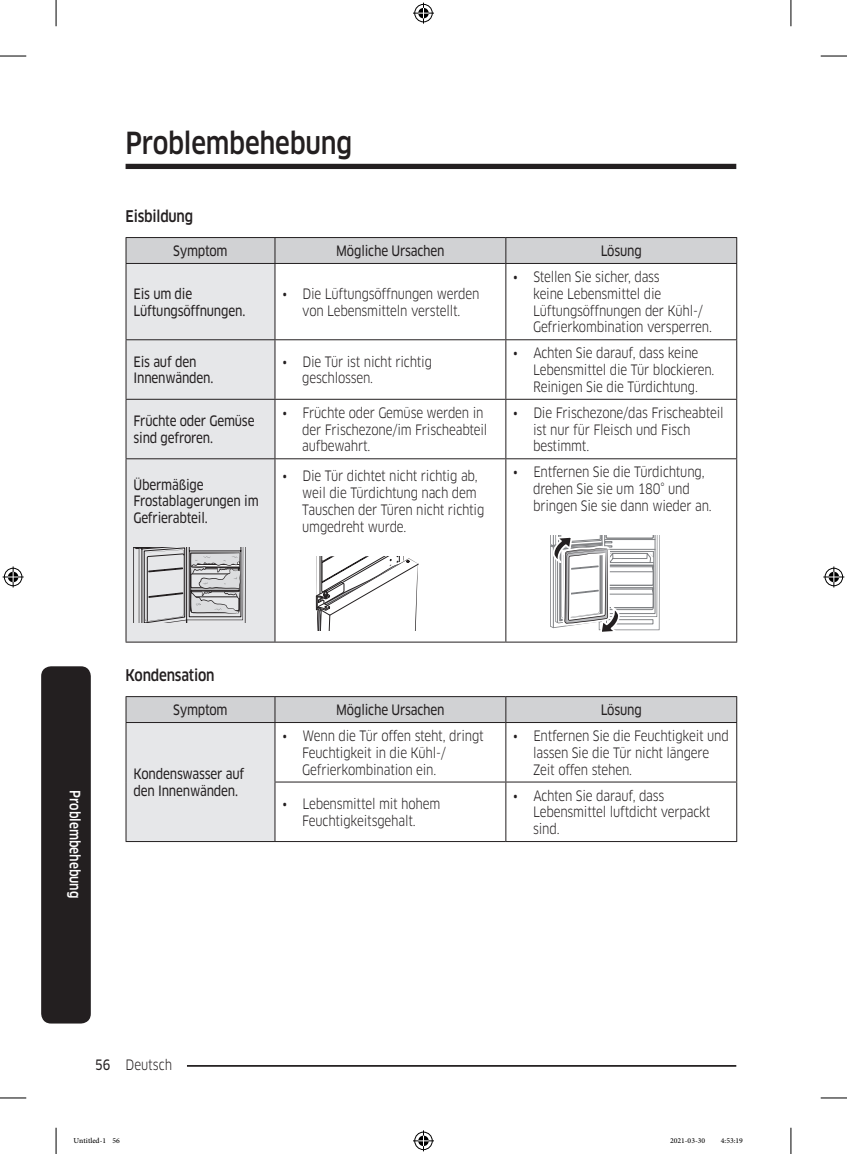
<style>
.page{position:relative;width:847px;height:1154px;background:#fff}
.page>*{position:absolute;margin:0;border:0;box-sizing:border-box;transform-origin:0 0}
.t1{font:500 29.75px "Samsung Clan Pro";letter-spacing:-.01em;color:#231f20;scale:.85 1}
.t2{font:500 15.75px "Samsung Clan Pro";letter-spacing:-.015em;color:#231f20;scale:.85 1}
.t3{font:14px/16.8px "Samsung Clan Pro";letter-spacing:-.015em;color:#231f20;scale:.85 1}
.P_Center{font:14px/16.8px "Samsung Clan Pro News";letter-spacing:-.015em;color:#231f20;scale:.85 1}
.Sidebar{font:500 14px "Samsung Clan Pro";color:#fff;scale:.85 1}
.t4{font:10.5px "Adobe Arabic";color:#000}
.s1{font-family:"Samsung Clan Pro News"}
</style>
<div class="page">
<div style="left:125px;top:164px;width:611px;height:5px;background:#231f20"></div>
<hr style="left:125px;top:1065px;width:611px;height:2px;background:#231f20">
<div style="left:111px;top:1055px;width:76px;height:17px;background:#fff"></div>
<div style="left:41px;top:666px;width:50px;height:357px;background:#231f20;border-radius:10px"></div>
<div style="left:126px;top:264px;width:148px;height:378px;background:#e6e7e9"></div>
<hr style="left:125px;top:237px;width:150px;height:1px;background:#231f20">
<hr style="left:275px;top:237px;width:230px;height:1px;background:#231f20">
<hr style="left:505px;top:237px;width:231px;height:1px;background:#231f20">
<div style="left:125px;top:238px;width:612px;height:25px;background:#d1d2d4"></div>
<hr style="left:125px;top:263px;width:150px;height:1px;background:#231f20">
<hr style="left:125px;top:264px;width:1px;height:75px;background:#231f20">
<hr style="left:275px;top:263px;width:230px;height:1px;background:#231f20">
<hr style="left:274px;top:264px;width:1px;height:75px;background:#231f20">
<hr style="left:505px;top:263px;width:231px;height:1px;background:#231f20">
<hr style="left:505px;top:264px;width:1px;height:75px;background:#231f20">
<hr style="left:736px;top:264px;width:1px;height:75px;background:#231f20">
<hr style="left:125px;top:339px;width:150px;height:1px;background:#231f20">
<hr style="left:125px;top:340px;width:1px;height:59px;background:#231f20">
<hr style="left:275px;top:339px;width:230px;height:1px;background:#231f20">
<hr style="left:274px;top:340px;width:1px;height:59px;background:#231f20">
<hr style="left:505px;top:339px;width:231px;height:1px;background:#231f20">
<hr style="left:505px;top:340px;width:1px;height:59px;background:#231f20">
<hr style="left:736px;top:340px;width:1px;height:59px;background:#231f20">
<hr style="left:125px;top:399px;width:150px;height:1px;background:#231f20">
<hr style="left:125px;top:400px;width:1px;height:58px;background:#231f20">
<hr style="left:275px;top:399px;width:230px;height:1px;background:#231f20">
<hr style="left:274px;top:400px;width:1px;height:58px;background:#231f20">
<hr style="left:505px;top:399px;width:231px;height:1px;background:#231f20">
<hr style="left:505px;top:400px;width:1px;height:58px;background:#231f20">
<hr style="left:736px;top:400px;width:1px;height:58px;background:#231f20">
<hr style="left:125px;top:458px;width:150px;height:1px;background:#231f20">
<hr style="left:125px;top:459px;width:1px;height:183px;background:#231f20">
<hr style="left:275px;top:458px;width:230px;height:1px;background:#231f20">
<hr style="left:274px;top:459px;width:1px;height:183px;background:#231f20">
<hr style="left:505px;top:458px;width:231px;height:1px;background:#231f20">
<hr style="left:505px;top:459px;width:1px;height:183px;background:#231f20">
<hr style="left:736px;top:459px;width:1px;height:183px;background:#231f20">
<hr style="left:125px;top:642px;width:150px;height:1px;background:#231f20">
<hr style="left:275px;top:642px;width:230px;height:1px;background:#231f20">
<hr style="left:505px;top:642px;width:231px;height:1px;background:#231f20">
<svg style="left:133px;top:548px;width:113px;height:74px;background:#b9b9bb"></svg>
<svg style="left:315px;top:556px;width:104px;height:75px"></svg>
<svg style="left:550px;top:535px;width:109px;height:97px"></svg>
<div style="left:126px;top:722px;width:149px;height:119px;background:#e6e7e9"></div>
<svg style="left:125px;top:696px;width:612px;height:26px;background:#c9cacc"></svg>
<hr style="left:125px;top:722px;width:150px;height:1px;background:#231f20">
<hr style="left:125px;top:723px;width:1px;height:59px;background:#231f20">
<hr style="left:275px;top:722px;width:230px;height:1px;background:#231f20">
<hr style="left:274px;top:723px;width:1px;height:58px;background:#231f20">
<hr style="left:505px;top:722px;width:231px;height:1px;background:#231f20">
<hr style="left:505px;top:723px;width:1px;height:58px;background:#231f20">
<hr style="left:736px;top:723px;width:1px;height:58px;background:#231f20">
<hr style="left:125px;top:782px;width:1px;height:59px;background:#231f20">
<hr style="left:274px;top:781px;width:231px;height:1px;background:#231f20">
<hr style="left:274px;top:782px;width:1px;height:59px;background:#231f20">
<hr style="left:505px;top:781px;width:231px;height:1px;background:#231f20">
<hr style="left:505px;top:782px;width:1px;height:59px;background:#231f20">
<hr style="left:736px;top:782px;width:1px;height:59px;background:#231f20">
<hr style="left:125px;top:841px;width:150px;height:1px;background:#231f20">
<hr style="left:275px;top:841px;width:230px;height:1px;background:#231f20">
<hr style="left:505px;top:841px;width:231px;height:1px;background:#231f20">
<svg style="left:0;top:56px;width:26px;height:1px"></svg>
<svg style="left:820px;top:56px;width:26px;height:1px"></svg>
<svg style="left:0;top:1097px;width:26px;height:1px"></svg>
<svg style="left:820px;top:1097px;width:26px;height:1px"></svg>
<svg style="left:56px;top:0;width:1px;height:26px"></svg>
<svg style="left:56px;top:1128px;width:1px;height:26px"></svg>
<svg style="left:790px;top:0;width:1px;height:26px"></svg>
<svg style="left:790px;top:1128px;width:1px;height:26px"></svg>
<svg style="left:413px;top:3px;width:21px;height:21px"></svg>
<svg style="left:413px;top:1130px;width:21px;height:21px"></svg>
<svg style="left:3px;top:566px;width:21px;height:21px"></svg>
<svg style="left:823px;top:566px;width:21px;height:21px"></svg>
<h1 class="t1" style="left:125px;top:125px;width:268px">Problembehebung</h1>
<h3 class="t2" style="left:125px;top:207px;width:81px">Eisbildung</h3>
<p class="P_Center" style="left:173px;top:242px;width:65px">Symptom</p>
<p class="P_Center" style="left:336px;top:242px;width:129px">Mögliche Ursachen</p>
<p class="P_Center" style="left:600px;top:242px;width:50px">Lösung</p>
<p class="P_Center" style="left:133px;top:285px;width:133px">Eis um die<br>Lüftungsöffnungen.</p>
<p class="t3" style="left:282px;top:285px;width:233px;text-align:center">• Die Lüftungsöffnungen werden von Lebensmitteln verstellt.</p>
<p class="t3" style="left:533px;top:268px;width:212px;text-indent:-20px">• Stellen Sie sicher, dass<br>keine Lebensmittel die<br>Lüftungsöffnungen der Kühl-/<br>Gefrierkombination versperren.</p>
<p class="P_Center" style="left:133px;top:353px;width:96px">Eis auf den<br>Innenwänden.</p>
<p class="t3" style="left:302px;top:353px;width:154px;text-indent:-20px">• Die Tür ist nicht richtig geschlossen.</p>
<p class="t3" style="left:533px;top:345px;width:215px;text-indent:-20px">• Achten Sie darauf, dass keine<br>Lebensmittel die Tür blockieren.<br>Reinigen Sie die Türdichtung.</p>
<p class="P_Center" style="left:133px;top:413px;width:144px">Früchte oder Gemüse sind gefroren.</p>
<p class="t3" style="left:302px;top:404px;width:219px;text-indent:-20px">• Früchte oder Gemüse werden in der Frischezone/im Frischeabteil aufbewahrt.</p>
<p class="t3" style="left:533px;top:404px;width:225px;text-indent:-20px">• Die Frischezone/das Frischeabteil ist nur für Fleisch und Fisch bestimmt.</p>
<p class="P_Center" style="left:133px;top:476px;width:149px">Übermäßige<br>Frostablagerungen im<br>Gefrierabteil.</p>
<p class="t3" style="left:302px;top:468px;width:216px;text-indent:-20px">• Die Tür dichtet nicht richtig ab, weil die Türdichtung nach dem<br>Tauschen der Türen nicht richtig umgedreht wurde.</p>
<p class="t3" style="left:533px;top:464px;width:211px;text-indent:-20px">• Entfernen Sie die Türdichtung, drehen Sie sie um 180° und bringen Sie sie dann wieder an.</p>
<p class="Sidebar" style="left:83px;top:790px;width:129px;rotate:90deg">Problembehebung</p>
<h3 class="t2" style="left:125px;top:666px;width:106px">Kondensation</h3>
<p class="P_Center" style="left:173px;top:701px;width:65px">Symptom</p>
<p class="P_Center" style="left:336px;top:701px;width:129px">Mögliche Ursachen</p>
<p class="P_Center" style="left:600px;top:701px;width:50px">Lösung</p>
<p class="P_Center" style="left:133px;top:766px;width:132px">Kondenswasser auf den Innenwänden.</p>
<p class="t3" style="left:302px;top:727px;width:215px;text-indent:-20px">• Wenn die Tür offen steht, dringt<br>Feuchtigkeit in die Kühl-/<br>Gefrierkombination ein.</p>
<p class="t3" style="left:533px;top:727px;width:232px;text-indent:-20px">• Entfernen Sie die Feuchtigkeit und lassen Sie die Tür nicht längere<br>Zeit offen stehen.</p>
<p class="t3" style="left:282px;top:795px;width:187px;text-align:center">• Lebensmittel mit hohem<br>Feuchtigkeitsgehalt.</p>
<p class="t3" style="left:533px;top:787px;width:210px;text-indent:-20px">• Achten Sie darauf, dass<br>Lebensmittel luftdicht verpackt sind.</p>
<p class="t3" style="left:95px;top:1056px;width:92px"><span class="s1">56</span> Deutsch</p>
<p class="t4" style="left:74px;top:1133px;width:48px">Untitled-1 56</p>
<p class="t4" style="left:669px;top:1133px;width:37px">2021-03-30</p>
<p class="t4" style="left:720px;top:1133px;width:24px">4:53:19</p>
</div>
